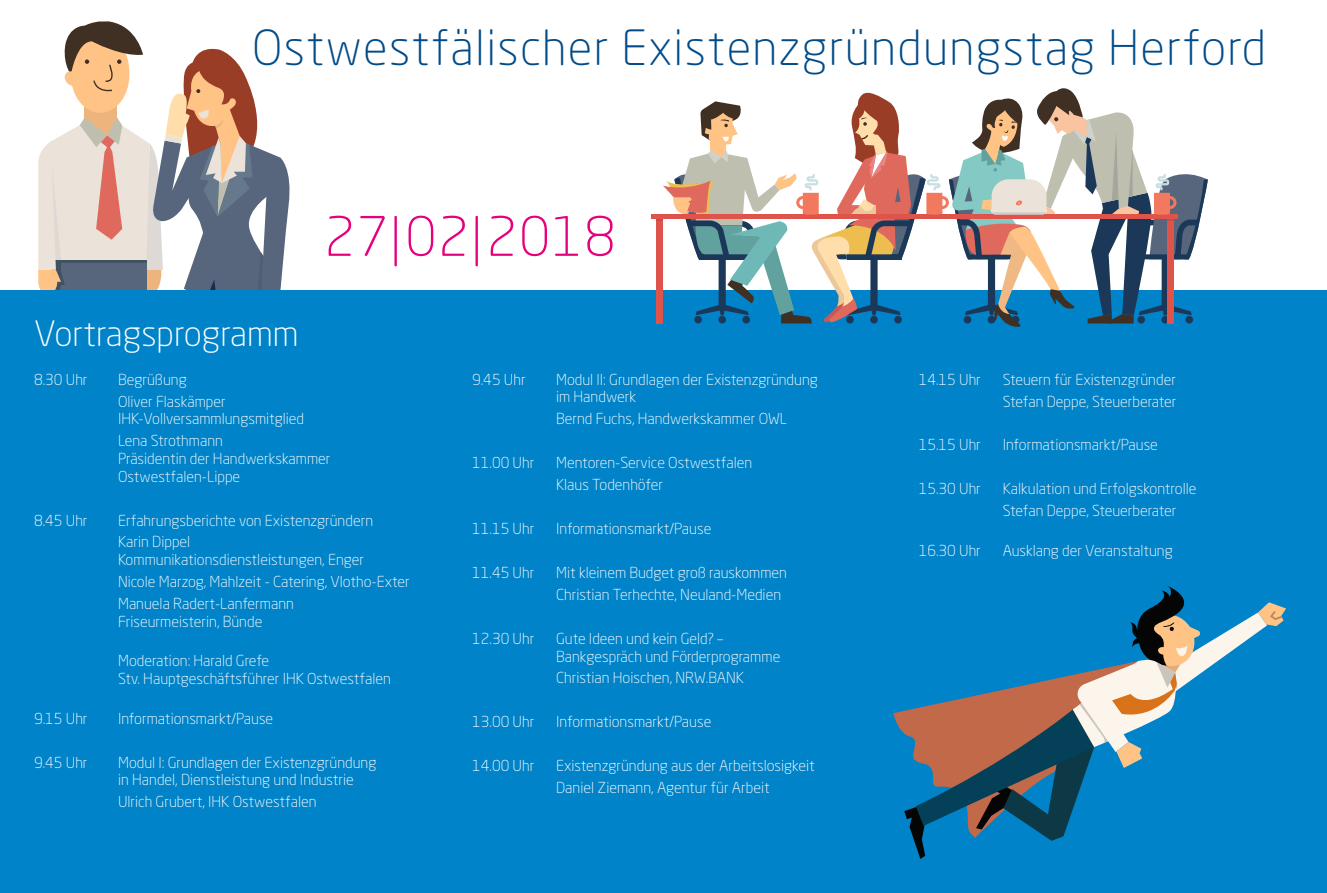
<style>
.page{position:relative;width:1327px;height:893px;background:#fff}
.page>*{position:absolute;margin:0;border:0;box-sizing:border-box;transform-origin:0 0}
.Fießtext{font:300 53.7px "Neo Sans Pro";letter-spacing:.03em;color:#e6007d}
.t1{font:300 48px "Neo Sans Pro";letter-spacing:.03em;color:#004b88}
.Fießtext-2{font:300 34.65px "Neo Sans Pro";color:#fff}
.Inhalt_Tabelle{font:300 15px/17.7px "Neo Sans Pro";color:#fff}
</style>
<div class="page">
<svg style="left:38px;top:21px;width:252px;height:269px"></svg>
<div style="left:0;top:290px;width:1327px;height:603px;background:#0083c8"></div>
<svg style="left:904px;top:586px;width:382px;height:273px"></svg>
<svg style="left:656px;top:88px;width:552px;height:239px"></svg>
<p class="t1" style="left:252px;top:19px;width:1015px">Ostwestfälischer Existenzgründungstag Herford</p>
<p class="Fießtext-2" style="left:34px;top:313px;width:266px">Vortragsprogramm</p>
<p class="Fießtext" style="left:324px;top:204px;width:293px">27|02|2018</p>
<p class="Inhalt_Tabelle" style="left:34px;top:370px;width:55px">8.30 Uhr</p>
<p class="Inhalt_Tabelle" style="left:118px;top:370px;width:70px">Begrüßung</p>
<p class="Inhalt_Tabelle" style="left:118px;top:392px;width:187px">Oliver Flaskämper<br>IHK-Vollversammlungsmitglied</p>
<p class="Inhalt_Tabelle" style="left:118px;top:432px;width:214px">Lena Strothmann<br>Präsidentin der Handwerkskammer<br>Ostwestfalen-Lippe</p>
<p class="Inhalt_Tabelle" style="left:34px;top:511px;width:55px">8.45 Uhr</p>
<p class="Inhalt_Tabelle" style="left:118px;top:511px;width:257px">Erfahrungsberichte von Existenzgründern</p>
<p class="Inhalt_Tabelle" style="left:118px;top:533px;width:248px">Karin Dippel<br>Kommunikationsdienstleistungen, Enger</p>
<p class="Inhalt_Tabelle" style="left:118px;top:573px;width:293px">Nicole Marzog, Mahlzeit - Catering, Vlotho-Exter</p>
<p class="Inhalt_Tabelle" style="left:118px;top:595px;width:177px">Manuela Radert-Lanfermann<br>Friseurmeisterin, Bünde</p>
<p class="Inhalt_Tabelle" style="left:118px;top:652px;width:274px">Moderation: Harald Grefe<br>Stv. Hauptgeschäftsführer IHK Ostwestfalen</p>
<p class="Inhalt_Tabelle" style="left:34px;top:709px;width:55px">9.15 Uhr</p>
<p class="Inhalt_Tabelle" style="left:118px;top:709px;width:157px">Informationsmarkt/Pause</p>
<p class="Inhalt_Tabelle" style="left:34px;top:753px;width:55px">9.45 Uhr</p>
<p class="Inhalt_Tabelle" style="left:118px;top:753px;width:260px">Modul I: Grundlagen der Existenzgründung in Handel, Dienstleistung und Industrie</p>
<p class="Inhalt_Tabelle" style="left:118px;top:793px;width:200px">Ulrich Grubert, IHK Ostwestfalen</p>
<p class="Inhalt_Tabelle" style="left:472px;top:370px;width:55px">9.45 Uhr</p>
<p class="Inhalt_Tabelle" style="left:556px;top:370px;width:263px">Modul II: Grundlagen der Existenzgründung im Handwerk</p>
<p class="Inhalt_Tabelle" style="left:556px;top:410px;width:232px">Bernd Fuchs, Handwerkskammer OWL</p>
<p class="Inhalt_Tabelle" style="left:472px;top:454px;width:64px">11.00 Uhr</p>
<p class="Inhalt_Tabelle" style="left:556px;top:454px;width:198px">Mentoren-Service Ostwestfalen</p>
<p class="Inhalt_Tabelle" style="left:556px;top:476px;width:108px">Klaus Todenhöfer</p>
<p class="Inhalt_Tabelle" style="left:472px;top:520px;width:64px">11.15 Uhr</p>
<p class="Inhalt_Tabelle" style="left:556px;top:520px;width:157px">Informationsmarkt/Pause</p>
<p class="Inhalt_Tabelle" style="left:472px;top:563px;width:64px">11.45 Uhr</p>
<p class="Inhalt_Tabelle" style="left:556px;top:563px;width:232px">Mit kleinem Budget groß rauskommen</p>
<p class="Inhalt_Tabelle" style="left:556px;top:585px;width:226px">Christian Terhechte, Neuland-Medien</p>
<p class="Inhalt_Tabelle" style="left:472px;top:629px;width:64px">12.30 Uhr</p>
<p class="Inhalt_Tabelle" style="left:556px;top:629px;width:226px">Gute Ideen und kein Geld? –<br>Bankgespräch und Förderprogramme</p>
<p class="Inhalt_Tabelle" style="left:556px;top:669px;width:189px">Christian Hoischen, NRW.BANK</p>
<p class="Inhalt_Tabelle" style="left:472px;top:713px;width:64px">13.00 Uhr</p>
<p class="Inhalt_Tabelle" style="left:556px;top:713px;width:157px">Informationsmarkt/Pause</p>
<p class="Inhalt_Tabelle" style="left:472px;top:757px;width:64px">14.00 Uhr</p>
<p class="Inhalt_Tabelle" style="left:556px;top:757px;width:260px">Existenzgründung aus der Arbeitslosigkeit</p>
<p class="Inhalt_Tabelle" style="left:556px;top:779px;width:215px">Daniel Ziemann, Agentur für Arbeit</p>
<p class="Inhalt_Tabelle" style="left:918px;top:370px;width:64px">14.15 Uhr</p>
<p class="Inhalt_Tabelle" style="left:1002px;top:370px;width:175px">Steuern für Existenzgründer</p>
<p class="Inhalt_Tabelle" style="left:1002px;top:392px;width:175px">Stefan Deppe, Steuerberater</p>
<p class="Inhalt_Tabelle" style="left:918px;top:436px;width:64px">15.15 Uhr</p>
<p class="Inhalt_Tabelle" style="left:1002px;top:436px;width:157px">Informationsmarkt/Pause</p>
<p class="Inhalt_Tabelle" style="left:918px;top:480px;width:64px">15.30 Uhr</p>
<p class="Inhalt_Tabelle" style="left:1002px;top:480px;width:195px">Kalkulation und Erfolgskontrolle</p>
<p class="Inhalt_Tabelle" style="left:1002px;top:502px;width:175px">Stefan Deppe, Steuerberater</p>
<p class="Inhalt_Tabelle" style="left:918px;top:542px;width:64px">16.30 Uhr</p>
<p class="Inhalt_Tabelle" style="left:1002px;top:542px;width:172px">Ausklang der Veranstaltung</p>
</div>
